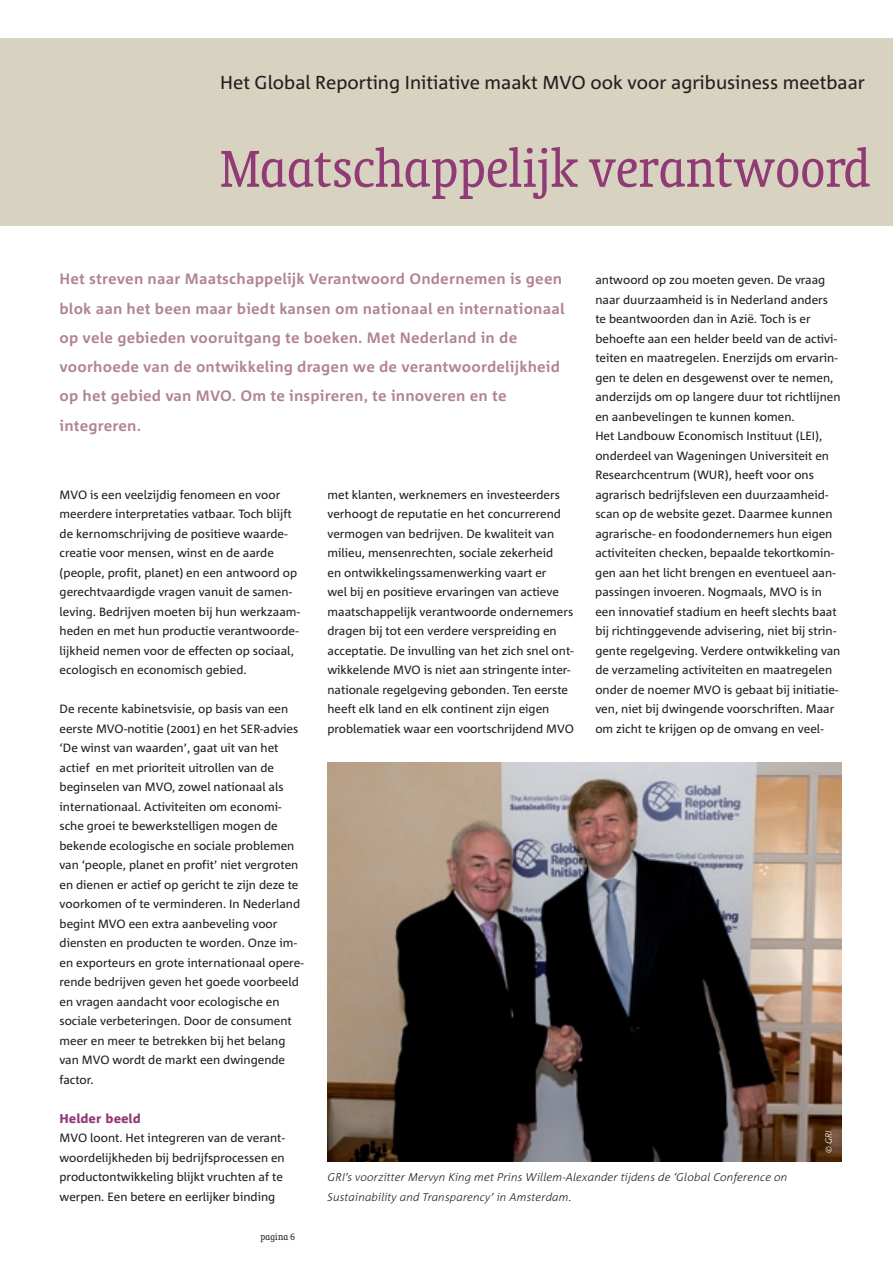
<style>
.page{position:relative;width:893px;height:1263px;background:#fff}
.page>*{position:absolute;margin:0;border:0;box-sizing:border-box;transform-origin:0 0}
.t1{font:condensed 59.25px "Oranda BT";color:#903b75}
.t2{font:18.75px "Agrofont Normaal";color:#231f20}
.t3{font:15px/29.2px "Agrofont Vet";letter-spacing:.01em;color:#b18491}
.t4{font:800 12.75px "Agrofont";color:#903b75}
.t5{font:12px/19.5px "Agrofont Normaal";color:#231f20}
.t6{font:11.25px/19.5px "Agrofont Mager Cursief";letter-spacing:.01em;color:#231f20}
.t7{font:condensed 10.5px "Oranda BT";letter-spacing:.015em;color:#231f20}
.t8{font:9px "Agrofont Mager Cursief";color:#fff}
</style>
<div class="page">
<div style="left:0;top:38px;width:893px;height:188px;background:#d8d3c0"></div>
<img style="left:327px;top:762px;width:515px;height:400px">
<h2 class="t2" style="left:220px;top:73px;width:646px">Het Global Reporting Initiative maakt MVO ook voor agribusiness meetbaar</h2>
<h1 class="t1" style="left:220px;top:135px;width:652px">Maatschappelijk verantwoord</h1>
<p class="t3" style="left:60px;top:265px;width:507px">Het streven naar Maatschappelijk Verantwoord Ondernemen is geen blok aan het been maar biedt kansen om nationaal en internationaal op vele gebieden vooruitgang te boeken. Met Nederland in de voorhoede van de ontwikkeling dragen we de verantwoordelijkheid op het gebied van MVO. Om te inspireren, te innoveren en te integreren.</p>
<p class="t5" style="left:595px;top:271px;width:247px">antwoord op zou moeten geven. De vraag naar duurzaamheid is in Nederland anders te beantwoorden dan in Azië. Toch is er behoefte aan een helder beeld van de activi&shy;teiten en maatregelen. Enerzijds om ervarin&shy;gen te delen en desgewenst over te nemen, anderzijds om op langere duur tot richtlijnen en aanbevelingen te kunnen komen.<br>Het Landbouw Economisch Instituut (LEI), onderdeel van Wageningen Universiteit en Researchcentrum (WUR), heeft voor ons agrarisch bedrijfsleven een duurzaamheid&shy;scan op de website gezet. Daarmee kunnen agrarische- en foodondernemers hun eigen activiteiten checken, bepaalde tekortkomin&shy;gen aan het licht brengen en eventueel aan&shy;passingen invoeren. Nogmaals, MVO is in een innovatief stadium en heeft slechts baat bij richtinggevende advisering, niet bij strin&shy;gente regelgeving. Verdere ontwikkeling van de verzameling activiteiten en maatregelen onder de noemer MVO is gebaat bij initiatie&shy;ven, niet bij dwingende voorschriften. Maar om zicht te krijgen op de omvang en veel-</p>
<p class="t5" style="left:60px;top:485px;width:242px">MVO is een veelzijdig fenomeen en voor meerdere interpretaties vatbaar. Toch blijft de kernomschrijving de positieve waarde&shy;creatie voor mensen, winst en de aarde (people, profit, planet) en een antwoord op gerechtvaardigde vragen vanuit de samen&shy;leving. Bedrijven moeten bij hun werkzaam&shy;heden en met hun productie verantwoorde&shy;lijkheid nemen voor de effecten op sociaal, ecologisch en economisch gebied.</p>
<p class="t5" style="left:60px;top:700px;width:246px">De recente kabinetsvisie, op basis van een eerste MVO-notitie (2001) en het SER-advies ‘De winst van waarden’, gaat uit van het actief en met prioriteit uitrollen van de beginselen van MVO, zowel nationaal als internationaal. Activiteiten om economi&shy;sche groei te bewerkstelligen mogen de bekende ecologische en sociale problemen van ‘people, planet en profit’ niet vergroten en dienen er actief op gericht te zijn deze te voorkomen of te verminderen. In Nederland begint MVO een extra aanbeveling voor diensten en producten te worden. Onze im&shy;en exporteurs en grote internationaal opere&shy;rende bedrijven geven het goede voorbeeld en vragen aandacht voor ecologische en sociale verbeteringen. Door de consument meer en meer te betrekken bij het belang van MVO wordt de markt een dwingende factor.</p>
<p class="t4" style="left:60px;top:1111px;width:83px">Helder beeld</p>
<p class="t5" style="left:60px;top:1129px;width:227px">MVO loont. Het integreren van de verant&shy;woordelijkheden bij bedrijfsprocessen en productontwikkeling blijkt vruchten af te werpen. Een betere en eerlijker binding</p>
<p class="t5" style="left:327px;top:485px;width:248px">met klanten, werknemers en investeerders verhoogt de reputatie en het concurrerend vermogen van bedrijven. De kwaliteit van milieu, mensenrechten, sociale zekerheid<br>en ontwikkelingssamenwerking vaart er<br>wel bij en positieve ervaringen van actieve maatschappelijk verantwoorde ondernemers dragen bij tot een verdere verspreiding en acceptatie. De invulling van het zich snel ont&shy;wikkelende MVO is niet aan stringente inter&shy;nationale regelgeving gebonden. Ten eerste heeft elk land en elk continent zijn eigen problematiek waar een voortschrijdend MVO</p>
<p class="t8" style="left:824px;top:1153px;width:25px;rotate:-90deg">© GRI</p>
<p class="t6" style="left:327px;top:1168px;width:462px">GRI’s voorzitter Mervyn King met Prins Willem-Alexander tijdens de ‘Global Conference on<br>Sustainability and Transparency’ in Amsterdam.</p>
<p class="t7" style="left:260px;top:1231px;width:29px">pagina</p>
</div>
